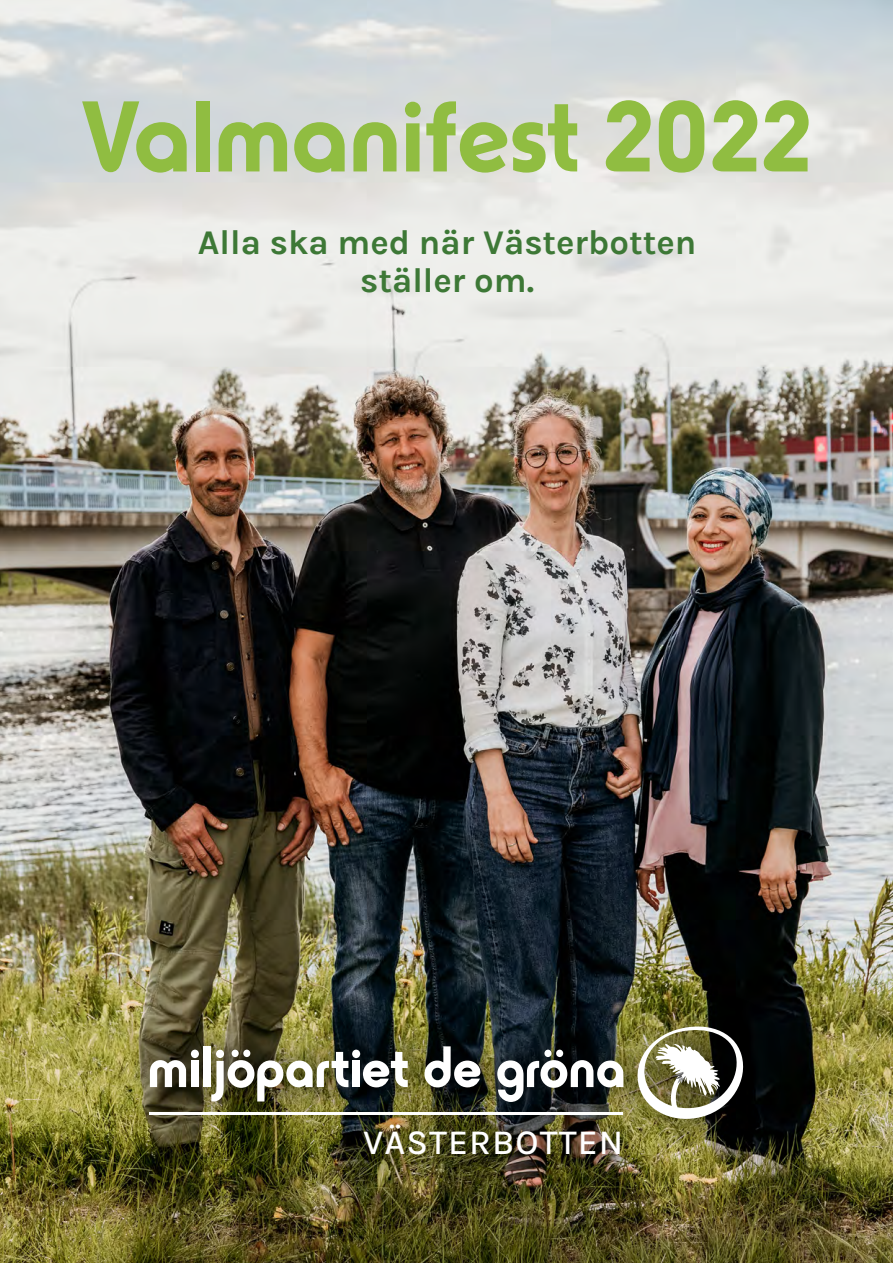
<style>
.page{position:relative;width:893px;height:1263px;background:#fff}
.page>*{position:absolute;margin:0;border:0;box-sizing:border-box;transform-origin:0 0}
.t1{font:105px "MP Display";color:#90bd41}
.t2{font:500 34.95px "Karla";letter-spacing:.03em;color:#fff}
.t3{font:700 34.65px/38.4px "Karla";color:#3d7836;text-align:center}
</style>
<div class="page">
<img style="left:0;top:0;width:893px;height:1263px">
<img style="left:123px;top:993px;width:659px;height:194px">
<svg style="left:150px;top:1060px;width:36px;height:27px"></svg>
<div style="left:191px;top:1061px;width:8px;height:26px;background:#fff"></div>
<div style="left:204px;top:1046px;width:7px;height:41px;background:#fff"></div>
<img style="left:211px;top:1052px;width:137px;height:49px">
<div style="left:353px;top:1061px;width:7px;height:26px;background:#fff"></div>
<svg style="left:497px;top:1060px;width:126px;height:42px"></svg>
<div style="left:191px;top:1050px;width:8px;height:8px;background:#fff;border-radius:50%"></div>
<div style="left:352px;top:1050px;width:8px;height:8px;background:#fff;border-radius:50%"></div>
<div style="left:216px;top:1050px;width:8px;height:8px;background:#fff;border-radius:50%"></div>
<div style="left:232px;top:1050px;width:7px;height:7px;background:#fff;border-radius:50%"></div>
<div style="left:243px;top:1050px;width:7px;height:7px;background:#fff;border-radius:50%"></div>
<div style="left:544px;top:1050px;width:7px;height:7px;background:#fff;border-radius:50%"></div>
<div style="left:556px;top:1050px;width:7px;height:7px;background:#fff;border-radius:50%"></div>
<svg style="left:363px;top:1052px;width:45px;height:35px"></svg>
<svg style="left:424px;top:1046px;width:56px;height:41px"></svg>
<svg style="left:632px;top:1025px;width:113px;height:99px"></svg>
<hr style="left:149px;top:1112px;width:474px;height:2px;background:#fff">
<h1 class="t1" style="left:82px;top:93px;width:733px">Valmanifest 2022</h1>
<p class="t3" style="left:198px;top:222px;width:500px">Alla ska med när Västerbotten ställer om.</p>
<p class="t2" style="left:363px;top:1119px;width:262px">VÄSTERBOTTEN</p>
</div>
